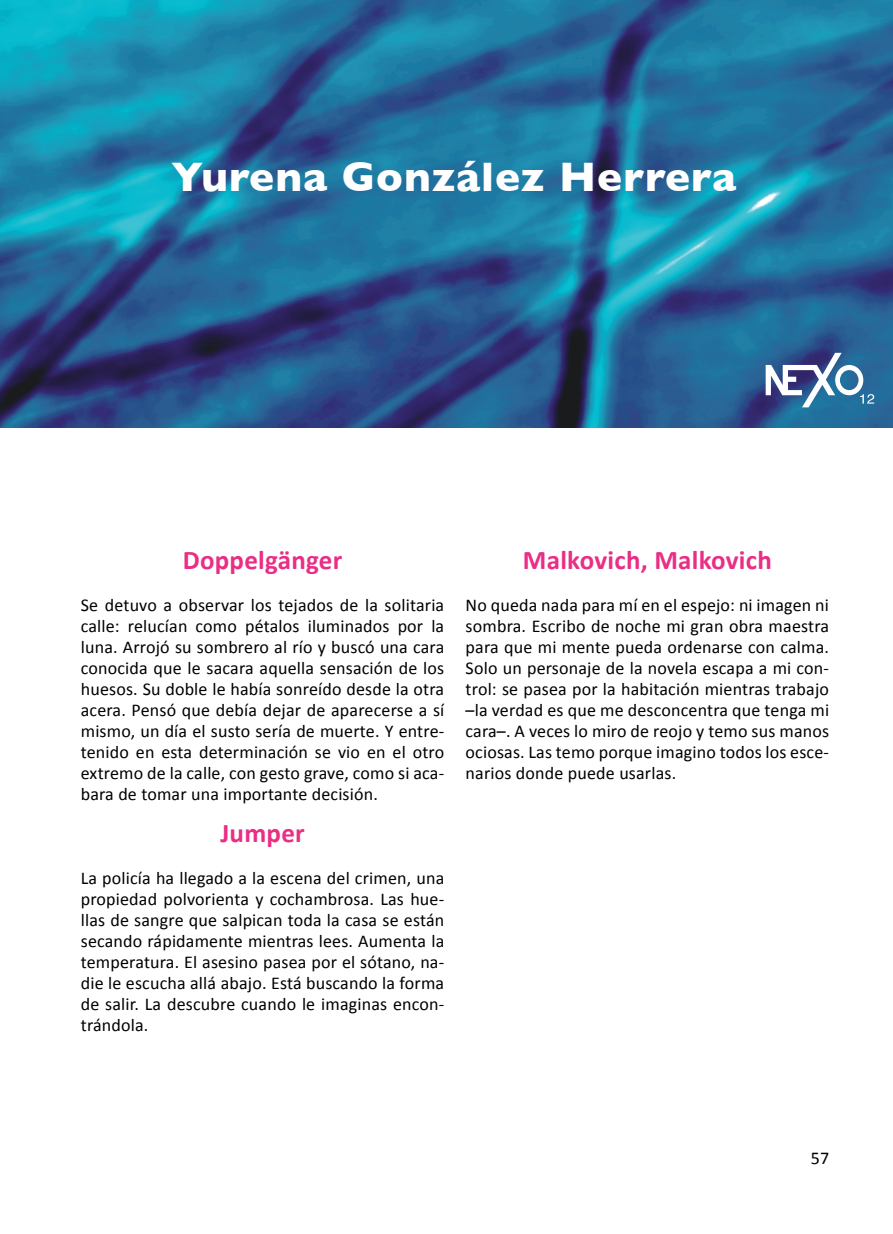
<style>
.page{position:relative;width:893px;height:1234px;background:#fff}
.page>*{position:absolute;margin:0;border:0;box-sizing:border-box;transform-origin:0 0}
.t1{font:700 42px "Gill Sans";letter-spacing:.025em;color:#fff}
.t2{font:700 27px "Calibri";letter-spacing:.01em;color:#ea2e85}
.t3{font:18px/21px "Calibri";letter-spacing:.01em;color:#000;text-align:justify}
</style>
<div class="page">
<img style="left:0;top:0;width:893px;height:427px">
<svg style="left:766px;top:353px;width:108px;height:54px"></svg>
<h1 class="t1" style="left:171px;top:143px;width:566px">Yurena González Herrera</h1>
<h2 class="t2" style="left:183px;top:543px;width:161px">Doppelgänger</h2>
<p class="t3" style="left:81px;top:593px;width:365px">Se detuvo a observar los tejados de la solitaria calle: relucían como pétalos iluminados por la luna. Arrojó su sombrero al río y buscó una cara conocida que le sacara aquella sensación de los huesos. Su doble le había sonreído desde la otra acera. Pensó que debía dejar de aparecerse a sí mismo, un día el susto sería de muerte. Y entre&shy;tenido en esta determinación se vio en el otro extremo de la calle, con gesto grave, como si aca&shy;bara de tomar una importante decisión.</p>
<h2 class="t2" style="left:220px;top:816px;width:86px">Jumper</h2>
<p class="t3" style="left:81px;top:866px;width:365px">La policía ha llegado a la escena del crimen, una propiedad polvorienta y cochambrosa. Las hue&shy;llas de sangre que salpican toda la casa se están secando rápidamente mientras lees. Aumenta la temperatura. El asesino pasea por el sótano, na&shy;die le escucha allá abajo. Está buscando la forma de salir. La descubre cuando le imaginas encon&shy;trándola.</p>
<h2 class="t2" style="left:523px;top:543px;width:251px">Malkovich, Malkovich</h2>
<p class="t3" style="left:466px;top:593px;width:365px">No queda nada para mí en el espejo: ni imagen ni sombra. Escribo de noche mi gran obra maestra para que mi mente pueda ordenarse con calma.<br>Solo un personaje de la novela escapa a mi con&shy;trol: se pasea por la habitación mientras trabajo –la verdad es que me desconcentra que tenga mi cara–. A veces lo miro de reojo y temo sus manos ociosas. Las temo porque imagino todos los esce&shy;narios donde puede usarlas.</p>
<p class="t3" style="left:811px;top:1146px;width:20px">57</p>
</div>
